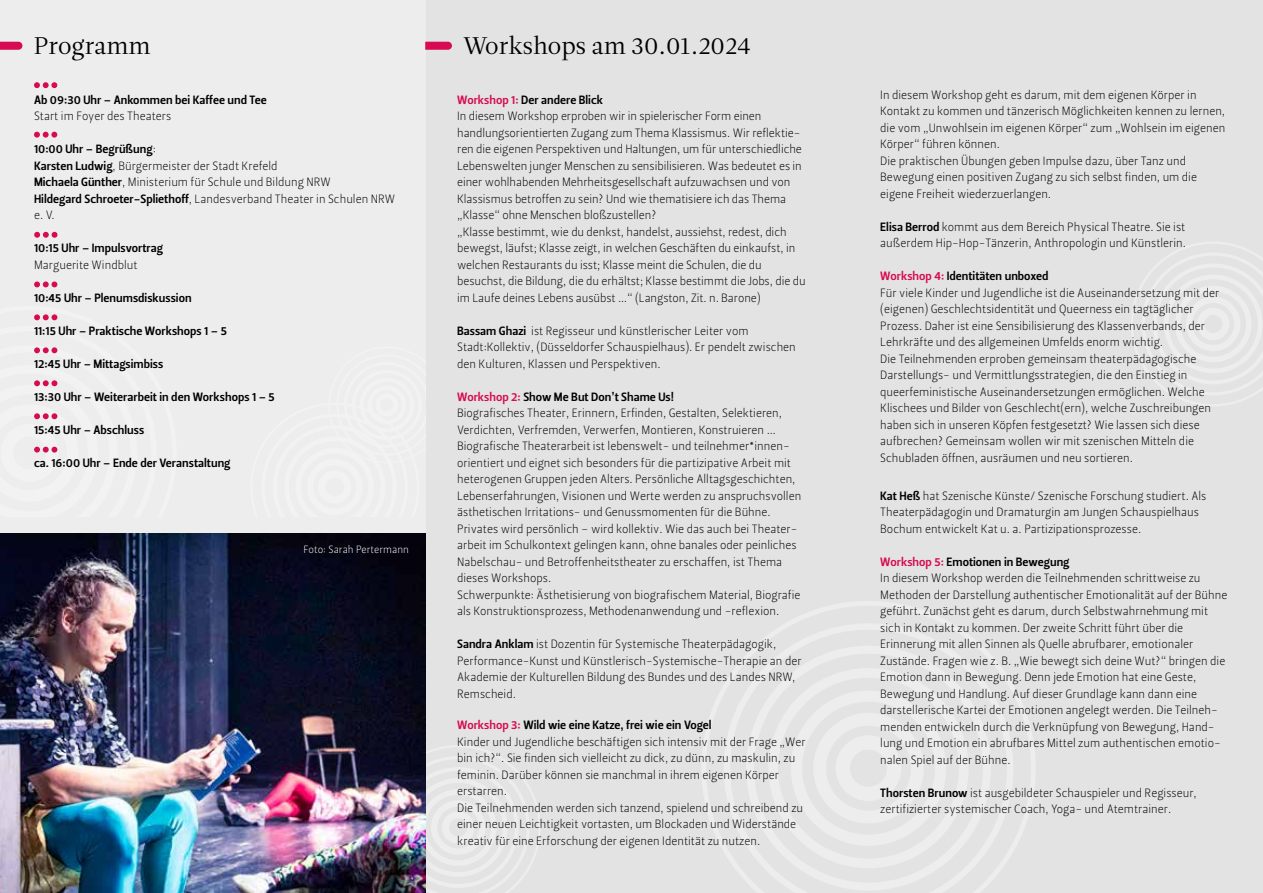
<style>
.page{position:relative;width:1263px;height:893px;background:#e3e3e3}
.page>*{position:absolute;margin:0;border:0;box-sizing:border-box;transform-origin:0 0}
.t1{font:24px "Leitura Roman 1";color:#000}
.t2{font:12px/16.5px "Leitura Sans Grot 1";color:#000}
.t3{font:12px "Leitura Sans Grot 3";color:#000}
.t4{font:10.5px "Leitura Sans Grot 1";color:#fff}
.s1{font-family:"Leitura Sans Grot 1"}
.s2{font-family:"Leitura Sans Grot 3"}
.s3{color:#d60b52}
</style>
<div class="page">
<div style="left:0;top:0;width:425px;height:534px;background:#ededed"></div>
<svg style="left:425px;top:745px;width:1px;height:148px"></svg>
<svg style="left:34px;top:82px;width:23px;height:6px"></svg>
<svg style="left:34px;top:281px;width:23px;height:6px"></svg>
<svg style="left:34px;top:232px;width:23px;height:6px"></svg>
<svg style="left:34px;top:132px;width:23px;height:6px"></svg>
<svg style="left:0;top:42px;width:22px;height:8px"></svg>
<svg style="left:34px;top:314px;width:24px;height:139px"></svg>
<img style="left:0;top:534px;width:425px;height:359px">
<svg style="left:425px;top:42px;width:27px;height:8px"></svg>
<h1 class="t1" style="left:34px;top:32px;width:118px">Programm</h1>
<p class="t3" style="left:34px;top:92px;width:234px">Ab 09:30 Uhr – Ankommen bei Kaffee und Tee</p>
<p class="t2" style="left:34px;top:108px;width:139px">Start im Foyer des Theaters</p>
<p class="t3" style="left:34px;top:142px;width:123px">10:00 Uhr – Begrüßung<span class="s1">:</span></p>
<p class="t2" style="left:34px;top:157px;width:363px"><span class="s2">Karsten Ludwig</span>, Bürgermeister der Stadt Krefeld<br><span class="s2">Michaela Günther</span>, Ministerium für Schule und Bildung NRW<br><span class="s2">Hildegard Schroeter-Spliethoff</span>, Landesverband Theater in Schulen NRW e. V.</p>
<p class="t3" style="left:34px;top:241px;width:131px">10:15 Uhr – Impulsvortrag</p>
<p class="t2" style="left:34px;top:256px;width:105px">Marguerite Windblut</p>
<p class="t3" style="left:34px;top:290px;width:159px">10:45 Uhr – Plenumsdiskussion</p>
<p class="t3" style="left:34px;top:323px;width:195px">11:15 Uhr – Praktische Workshops 1 – 5</p>
<p class="t3" style="left:34px;top:356px;width:131px">12:45 Uhr – Mittagsimbiss</p>
<p class="t3" style="left:34px;top:389px;width:242px">13:30 Uhr – Weiterarbeit in den Workshops 1 – 5</p>
<p class="t3" style="left:34px;top:422px;width:112px">15:45 Uhr – Abschluss</p>
<p class="t3" style="left:34px;top:455px;width:198px">ca. 16:00 Uhr – Ende der Veranstaltung</p>
<p class="t4" style="left:304px;top:543px;width:107px">Foto: Sarah Pertermann</p>
<h1 class="t1" style="left:463px;top:32px;width:289px">Workshops am 30.01.2024</h1>
<p class="t3" style="left:457px;top:92px;width:147px"><span class="s3">Workshop 1:</span> Der andere Blick</p>
<p class="t2" style="left:457px;top:108px;width:350px">In diesem Workshop erproben wir in spielerischer Form einen handlungsorientierten Zugang zum Thema Klassismus. Wir reflektie&shy;ren die eigenen Perspektiven und Haltungen, um für unterschiedliche Lebenswelten junger Menschen zu sensibilisieren. Was bedeutet es in einer wohlhabenden Mehrheitsgesellschaft aufzuwachsen und von Klassismus betroffen zu sein? Und wie thematisiere ich das Thema „Klasse“ ohne Menschen bloßzustellen?<br>„Klasse bestimmt, wie du denkst, handelst, aussiehst, redest, dich bewegst, läufst; Klasse zeigt, in welchen Geschäften du einkaufst, in welchen Restaurants du isst; Klasse meint die Schulen, die du besuchst, die Bildung, die du erhältst; Klasse bestimmt die Jobs, die du im Laufe deines Lebens ausübst …“ (Langston, Zit. n. Barone)</p>
<p class="t2" style="left:457px;top:322px;width:340px"><span class="s2">Bassam Ghazi</span> ist Regisseur und künstlerischer Leiter vom<br>Stadt:Kollektiv, (Düsseldorfer Schauspielhaus). Er pendelt zwischen den Kulturen, Klassen und Perspektiven.</p>
<p class="t3" style="left:457px;top:389px;width:218px"><span class="s3">Workshop 2:</span> Show Me But Don’t Shame Us!</p>
<p class="t2" style="left:457px;top:405px;width:346px">Biografisches Theater, Erinnern, Erfinden, Gestalten, Selektieren, Verdichten, Verfremden, Verwerfen, Montieren, Konstruieren … Biografische Theaterarbeit ist lebenswelt- und teilnehmer*innen&shy;orientiert und eignet sich besonders für die partizipative Arbeit mit heterogenen Gruppen jeden Alters. Persönliche Alltagsgeschichten, Lebenserfahrungen, Visionen und Werte werden zu anspruchsvollen ästhetischen Irritations- und Genussmomenten für die Bühne.<br>Privates wird persönlich – wird kollektiv. Wie das auch bei Theater&shy;arbeit im Schulkontext gelingen kann, ohne banales oder peinliches Nabelschau- und Betroffenheitstheater zu erschaffen, ist Thema dieses Workshops.<br>Schwerpunkte: Ästhetisierung von biografischem Material, Biografie als Konstruktionsprozess, Methodenanwendung und -reflexion.</p>
<p class="t2" style="left:457px;top:636px;width:346px"><span class="s2">Sandra Anklam</span> ist Dozentin für Systemische Theaterpädagogik, Performance-Kunst und Künstlerisch-Systemische-Therapie an der Akademie der Kulturellen Bildung des Bundes und des Landes NRW, Remscheid.</p>
<p class="t3" style="left:457px;top:718px;width:256px"><span class="s3">Workshop 3:</span> Wild wie eine Katze, frei wie ein Vogel</p>
<p class="t2" style="left:457px;top:733px;width:350px">Kinder und Jugendliche beschäftigen sich intensiv mit der Frage „Wer bin ich?“. Sie finden sich vielleicht zu dick, zu dünn, zu maskulin, zu feminin. Darüber können sie manchmal in ihrem eigenen Körper erstarren.<br>Die Teilnehmenden werden sich tanzend, spielend und schreibend zu einer neuen Leichtigkeit vortasten, um Blockaden und Widerstände kreativ für eine Erforschung der eigenen Identität zu nutzen.</p>
<p class="t2" style="left:880px;top:87px;width:346px">In diesem Workshop geht es darum, mit dem eigenen Körper in Kontakt zu kommen und tänzerisch Möglichkeiten kennen zu lernen, die vom „Unwohlsein im eigenen Körper“ zum „Wohlsein im eigenen Körper“ führen können.<br>Die praktischen Übungen geben Impulse dazu, über Tanz und Bewegung einen positiven Zugang zu sich selbst finden, um die eigene Freiheit wiederzuerlangen.</p>
<p class="t2" style="left:880px;top:219px;width:307px"><span class="s2">Elisa Berrod</span> kommt aus dem Bereich Physical Theatre. Sie ist außerdem Hip-Hop-Tänzerin, Anthropologin und Künstlerin.</p>
<p class="t3" style="left:880px;top:269px;width:170px"><span class="s3">Workshop 4:</span> Identitäten unboxed</p>
<p class="t2" style="left:880px;top:285px;width:341px">Für viele Kinder und Jugendliche ist die Auseinandersetzung mit der (eigenen) Geschlechtsidentität und Queerness ein tagtäglicher Prozess. Daher ist eine Sensibilisierung des Klassenverbands, der Lehrkräfte und des allgemeinen Umfelds enorm wichtig.<br>Die Teilnehmenden erproben gemeinsam theaterpädagogische Darstellungs- und Vermittlungsstrategien, die den Einstieg in queerfeministische Auseinandersetzungen ermöglichen. Welche Klischees und Bilder von Geschlecht(ern), welche Zuschreibungen haben sich in unseren Köpfen festgesetzt? Wie lassen sich diese aufbrechen? Gemeinsam wollen wir mit szenischen Mitteln die Schubladen öffnen, ausräumen und neu sortieren.</p>
<p class="t2" style="left:880px;top:487px;width:328px"><span class="s2">Kat Heß</span> hat Szenische Künste/ Szenische Forschung studiert. Als<br>Theaterpädagogin und Dramaturgin am Jungen Schauspielhaus<br>Bochum entwickelt Kat u. a. Partizipationsprozesse.</p>
<p class="t3" style="left:880px;top:554px;width:191px"><span class="s3">Workshop 5:</span> Emotionen in Bewegung</p>
<p class="t2" style="left:880px;top:570px;width:349px">In diesem Workshop werden die Teilnehmenden schrittweise zu Methoden der Darstellung authentischer Emotionalität auf der Bühne geführt. Zunächst geht es darum, durch Selbstwahrnehmung mit sich in Kontakt zu kommen. Der zweite Schritt führt über die Erinnerung mit allen Sinnen als Quelle abrufbarer, emotionaler Zustände. Fragen wie z. B. „Wie bewegt sich deine Wut?“ bringen die Emotion dann in Bewegung. Denn jede Emotion hat eine Geste, Bewegung und Handlung. Auf dieser Grundlage kann dann eine darstellerische Kartei der Emotionen angelegt werden. Die Teilneh&shy;menden entwickeln durch die Verknüpfung von Bewegung, Hand&shy;lung und Emotion ein abrufbares Mittel zum authentischen emotio&shy;nalen Spiel auf der Bühne.</p>
<p class="t2" style="left:880px;top:784px;width:318px"><span class="s2">Thorsten Brunow</span> ist ausgebildeter Schauspieler und Regisseur, zertifizierter systemischer Coach, Yoga- und Atemtrainer.</p>
</div>
